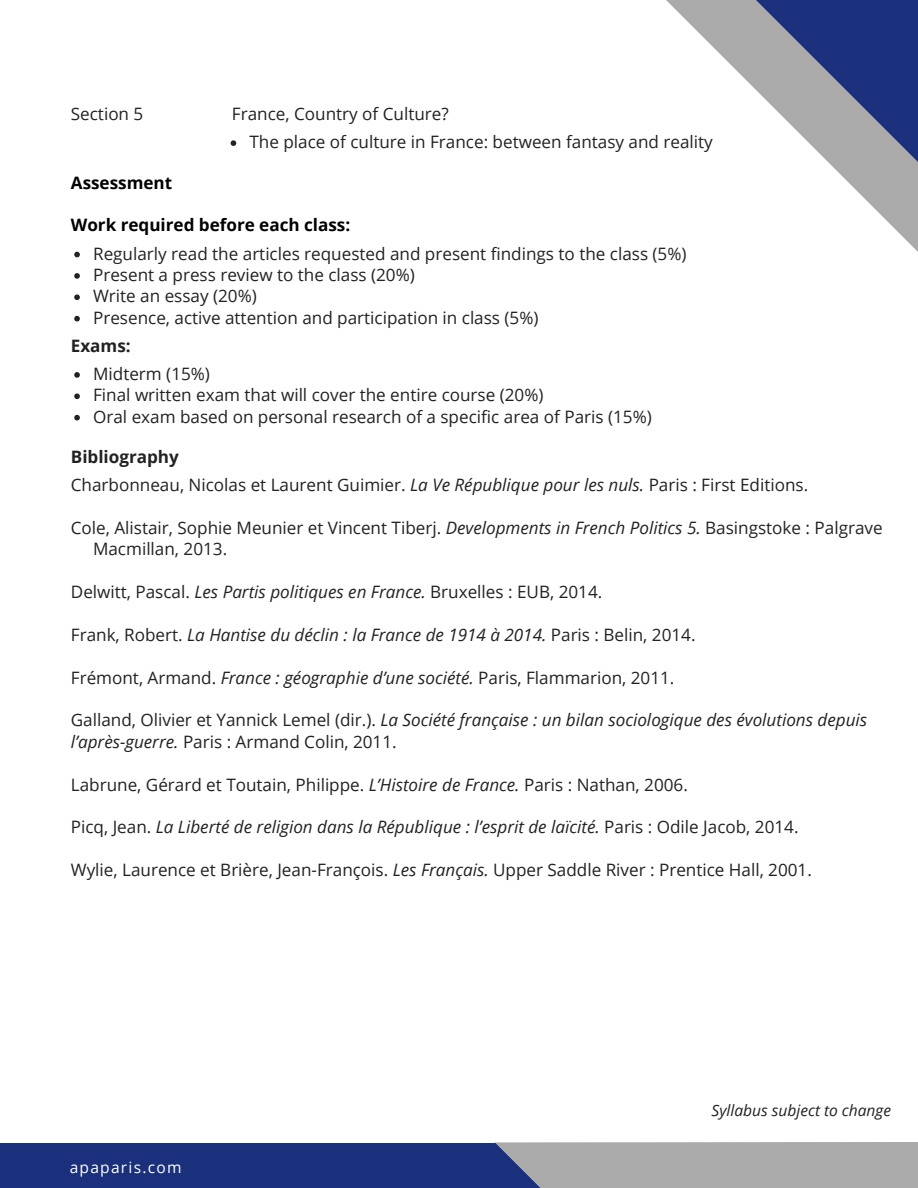
<style>
.page{position:relative;width:918px;height:1188px;background:#fff}
.page>*{position:absolute;margin:0;border:0;box-sizing:border-box;transform-origin:0 0}
.t1{font:17.1px/21.3px "Open Sans";color:#222}
.t2{font:italic 17.1px/21.3px "Open Sans";color:#222}
.t3{font:700 17.1px "Open Sans";color:#000}
.t4{font:700 17.1px "Open Sans";color:#222}
.t5{font:italic 15.6px "Open Sans";color:#222}
.t6{font:15.6px "Open Sans";letter-spacing:.08em;color:#fff}
.s1{font-weight:700}
.s2{font-style:italic}
.s3{font-style:normal}
</style>
<div class="page">
<div style="left:0;top:1143px;width:745px;height:45px;background:#1a307c"></div>
<div style="left:495px;top:1142px;width:423px;height:46px;background:#aaa"></div>
<svg style="left:673px;top:0;width:245px;height:247px"></svg>
<svg style="left:231px;top:140px;width:5px;height:6px"></svg>
<svg style="left:74px;top:252px;width:6px;height:5px"></svg>
<svg style="left:74px;top:273px;width:6px;height:6px"></svg>
<svg style="left:74px;top:294px;width:6px;height:6px"></svg>
<svg style="left:74px;top:316px;width:6px;height:5px"></svg>
<svg style="left:74px;top:372px;width:6px;height:6px"></svg>
<svg style="left:74px;top:393px;width:6px;height:6px"></svg>
<svg style="left:74px;top:415px;width:6px;height:5px"></svg>
<p class="t1" style="left:71px;top:103px;width:74px">Section 5</p>
<p class="t1" style="left:250px;top:99px;width:465px;line-height:28.2px;text-indent:-18px">France, Country of Culture?<br>The place of culture in France: between fantasy and reality</p>
<p class="t3" style="left:71px;top:170px;width:103px">Assessment</p>
<p class="t3" style="left:71px;top:213px;width:281px">Work required before each class:</p>
<p class="t1" style="left:93px;top:242px;width:595px">Regularly read the articles requested and present findings to the class (5%)<br>Present a press review to the class (20%)<br>Write an essay (20%)<br>Presence, active attention and participation in class (5%)</p>
<p class="t4" style="left:71px;top:334px;width:61px">Exams:</p>
<p class="t1" style="left:93px;top:363px;width:560px">Midterm (15%)<br>Final written exam that will cover the entire course (20%)<br>Oral exam based on personal research of a specific area of Paris (15%)</p>
<p class="t1" style="left:71px;top:442px;width:739px;line-height:28.2px"><span class="s1">Bibliography<br></span>Charbonneau, Nicolas et Laurent Guimier. <span class="s2">La Ve République pour les nuls.</span> Paris : First Editions.</p>
<p class="t1" style="left:93px;top:517px;width:791px;text-indent:-22px">Cole, Alistair, Sophie Meunier et Vincent Tiberj. <span class="s2">Developments in French Politics 5.</span> Basingstoke : Palgrave<br>Macmillan, 2013.</p>
<p class="t1" style="left:71px;top:581px;width:533px">Delwitt, Pascal. <span class="s2">Les Partis politiques en France.</span> Bruxelles : EUB, 2014.</p>
<p class="t2" style="left:71px;top:624px;width:626px"><span class="s3">Frank, Robert.</span> La Hantise du déclin : la France de 1914 à 2014. <span class="s3">Paris : Belin, 2014.</span></p>
<p class="t1" style="left:71px;top:666px;width:605px">Frémont, Armand. <span class="s2">France : géographie d’une société.</span> Paris, Flammarion, 2011.</p>
<p class="t2" style="left:71px;top:709px;width:798px"><span class="s3">Galland, Olivier et Yannick Lemel (dir.).</span> La Société française : un bilan sociologique des évolutions depuis l’après-guerre. <span class="s3">Paris : Armand Colin, 2011.</span></p>
<p class="t1" style="left:71px;top:773px;width:619px">Labrune, Gérard et Toutain, Philippe. <span class="s2">L’Histoire de France.</span> Paris : Nathan, 2006.</p>
<p class="t2" style="left:71px;top:816px;width:729px"><span class="s3">Picq, Jean.</span> La Liberté de religion dans la République : l’esprit de laïcité. <span class="s3">Paris : Odile Jacob, 2014.</span></p>
<p class="t1" style="left:71px;top:859px;width:743px">Wylie, Laurence et Brière, Jean-François. <span class="s2">Les Français.</span> Upper Saddle River : Prentice Hall, 2001.</p>
<p class="t6" style="left:70px;top:1157px;width:113px">apaparis.com</p>
<p class="t5" style="left:712px;top:1099px;width:181px">Syllabus subject to change</p>
</div>
